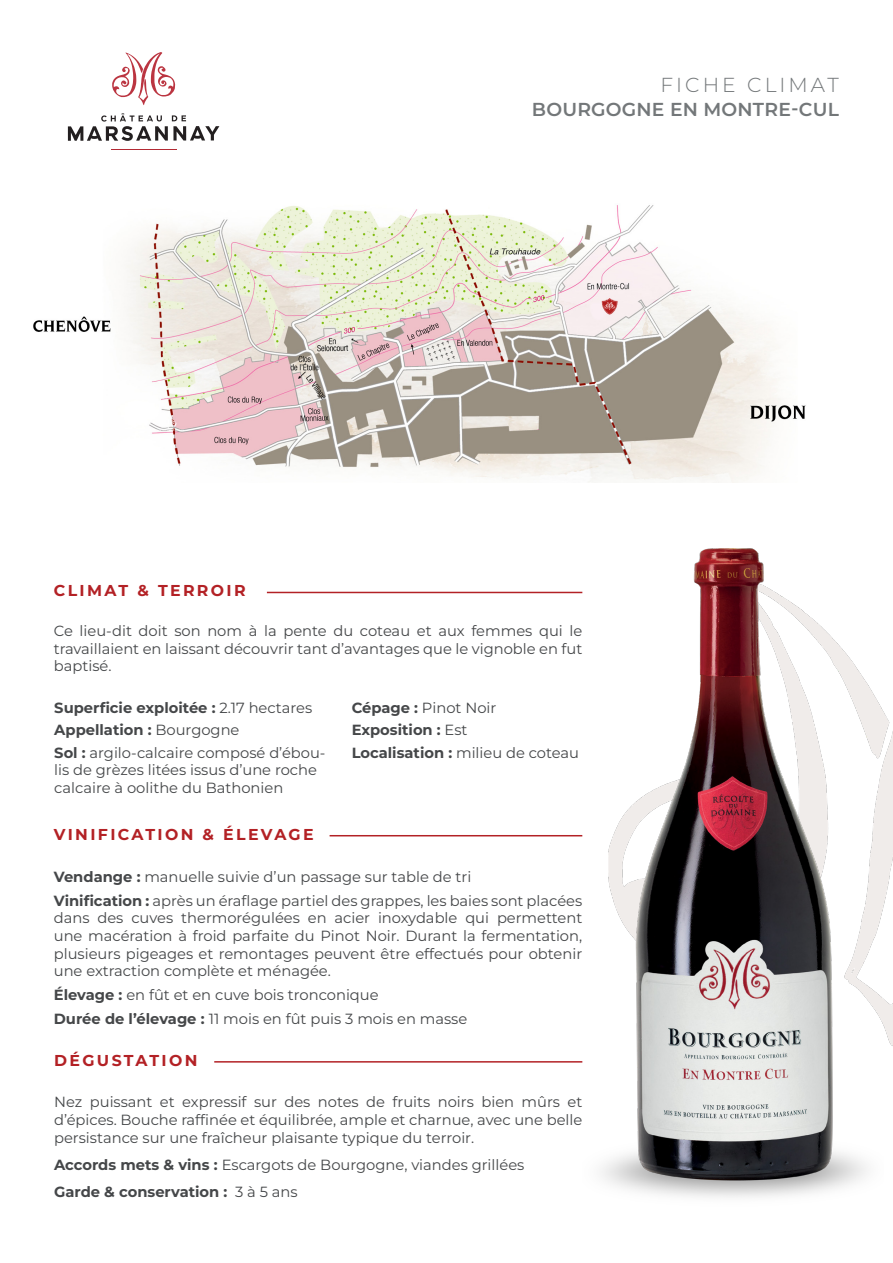
<style>
.page{position:relative;width:893px;height:1263px;background:#fff}
.page>*{position:absolute;margin:0;border:0;box-sizing:border-box;transform-origin:0 0}
.t1{font:300 20.25px "Montserrat";letter-spacing:.15em;color:#737779}
.t2{font:600 18.75px "Montserrat";letter-spacing:.01em;color:#737779}
.t3{font:700 15.75px "Montserrat";letter-spacing:.15em;color:#b32125}
.t4{font:14.7px/17.7px "Montserrat";color:#454749;text-align:justify}
.t5{font:700 14.7px "Montserrat";color:#454749}
.s1{font-weight:400}
.s2{font-weight:700}
</style>
<div class="page">
<img style="left:33px;top:205px;width:773px;height:277px">
<hr style="left:267px;top:592px;width:315px;height:1px;background:#b32226">
<hr style="left:330px;top:835px;width:252px;height:1px;background:#b32226">
<hr style="left:214px;top:1061px;width:368px;height:1px;background:#b32226">
<img style="left:883px;top:711px;width:10px;height:335px">
<img style="left:582px;top:548px;width:301px;height:650px">
<svg style="left:112px;top:52px;width:63px;height:53px"></svg>
<svg style="left:68px;top:113px;width:151px;height:28px"></svg>
<hr style="left:111px;top:149px;width:65px;height:1px;background:#b32a34">
<p class="t1" style="left:660px;top:71px;width:180px">FICHE CLIMAT</p>
<p class="t3" style="left:54px;top:580px;width:193px">CLIMAT &amp; TERROIR</p>
<p class="t2" style="left:532px;top:97px;width:309px">BOURGOGNE EN MONTRE-CUL</p>
<p class="t4" style="left:54px;top:622px;width:530px">Ce lieu-dit doit son nom à la pente du coteau et aux femmes qui le travaillaient en laissant découvrir tant d’avantages que le vignoble en fut baptisé.</p>
<p class="t5" style="left:54px;top:698px;width:259px">Superficie exploitée : <span class="s1">2.17 hectares</span></p>
<p class="t5" style="left:54px;top:720px;width:187px">Appellation : <span class="s1">Bourgogne</span></p>
<p class="t4" style="left:54px;top:743px;width:273px;text-align:left"><span class="s2">Sol :</span> argilo-calcaire composé d’ébou&shy;lis de grèzes litées issus d’une roche calcaire à oolithe du Bathonien</p>
<p class="t3" style="left:54px;top:823px;width:261px">VINIFICATION &amp; ÉLEVAGE</p>
<p class="t4" style="left:352px;top:698px;width:146px"><span class="s2">Cépage :</span> Pinot Noir</p>
<p class="t5" style="left:352px;top:720px;width:117px">Exposition : <span class="s1">Est</span></p>
<p class="t4" style="left:352px;top:743px;width:229px"><span class="s2">Localisation :</span> milieu de coteau</p>
<p class="t4" style="left:54px;top:867px;width:419px"><span class="s2">Vendange :</span> manuelle suivie d’un passage sur table de tri</p>
<p class="t4" style="left:54px;top:891px;width:530px"><span class="s2">Vinification :</span> après un éraflage partiel des grappes, les baies sont placées dans des cuves thermorégulées en acier inoxydable qui permettent une macération à froid parfaite du Pinot Noir. Durant la fermentation, plusieurs pigeages et remontages peuvent être effectués pour obtenir une extraction complète et ménagée.</p>
<p class="t4" style="left:54px;top:986px;width:326px"><span class="s2">Élevage :</span> en fût et en cuve bois tronconique</p>
<p class="t4" style="left:54px;top:1010px;width:415px"><span class="s2">Durée de l’élevage :</span> 11 mois en fût puis 3 mois en masse</p>
<p class="t3" style="left:54px;top:1050px;width:145px">DÉGUSTATION</p>
<p class="t4" style="left:54px;top:1092px;width:530px">Nez puissant et expressif sur des notes de fruits noirs bien mûrs et d’épices. Bouche raffinée et équilibrée, ample et charnue, avec une belle persistance sur une fraîcheur plaisante typique du terroir.</p>
<p class="t4" style="left:54px;top:1155px;width:472px"><span class="s2">Accords mets &amp; vins :</span> Escargots de Bourgogne, viandes grillées</p>
<p class="t5" style="left:54px;top:1182px;width:245px">Garde &amp; conservation : <span class="s1">3 à 5 ans</span></p>
</div>
